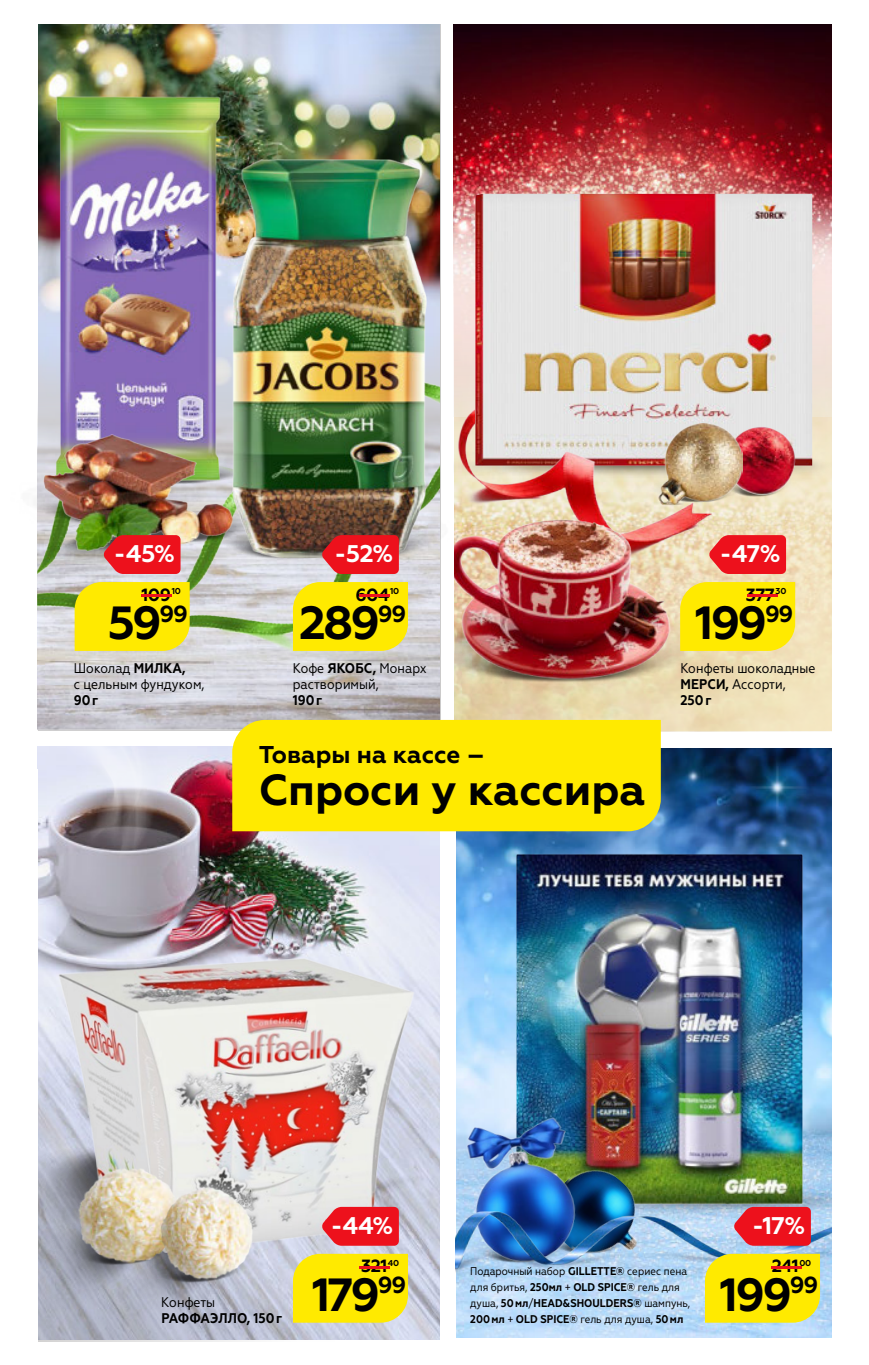
<style>
.page{position:relative;width:869px;height:1365px;background:#fff}
.page>*{position:absolute;margin:0;border:0;box-sizing:border-box;transform-origin:0 0}
.t1{font:700 46.38px "Geometria";letter-spacing:-.06em;color:#000}
.t2{font:700 43.4px "Geometria";color:#000}
.t3{font:700 24.32px "Geometria";color:#000}
.t4{font:700 24.15px "Geometria";color:#fff}
.t5{font:700 17.68px "Geometria";letter-spacing:-.03em;color:#000}
.t6{font:700 17.68px "Geometria";color:#ed111c;scale:5.5 1}
.t7{font:14px/15.8px "Geometria Narrow";color:#000}
.t8{font:700 14px/15.8px "Geometria Narrow";color:#000}
.t9{font:11.2px/15.8px "Geometria Narrow";color:#000}
.t10{font:700 8.58px "Geometria";letter-spacing:-.03em;color:#000}
.s1{font-size:17.68px;color:#ed111c}
.s2{font-weight:700}
.s3{font-weight:400}
</style>
<div class="page">
<img style="left:456px;top:748px;width:375px;height:589px">
<img style="left:660px;top:417px;width:171px;height:314px">
<img style="left:38px;top:746px;width:401px;height:593px">
<img style="left:37px;top:413px;width:402px;height:307px">
<img style="left:453px;top:25px;width:378px;height:392px">
<img style="left:37px;top:746px;width:173px;height:135px">
<img style="left:38px;top:25px;width:401px;height:396px">
<img style="left:37px;top:575px;width:226px;height:156px">
<img style="left:244px;top:1322px;width:85px;height:18px">
<img style="left:38px;top:1002px;width:260px;height:333px">
<img style="left:803px;top:427px;width:28px;height:64px">
<img style="left:815px;top:1164px;width:16px;height:43px">
<img style="left:37px;top:550px;width:95px;height:25px">
<img style="left:77px;top:550px;width:109px;height:17px">
<img style="left:732px;top:517px;width:24px;height:10px">
<img style="left:741px;top:498px;width:61px;height:19px">
<img style="left:454px;top:651px;width:261px;height:77px">
<img style="left:244px;top:1285px;width:28px;height:15px">
<img style="left:38px;top:1136px;width:206px;height:206px">
<img style="left:40px;top:920px;width:398px;height:365px">
<img style="left:496px;top:841px;width:319px;height:366px">
<img style="left:589px;top:1153px;width:77px;height:54px">
<img style="left:457px;top:1109px;width:132px;height:98px">
<img style="left:132px;top:554px;width:260px;height:99px">
<img style="left:408px;top:368px;width:32px;height:229px">
<img style="left:475px;top:194px;width:336px;height:272px">
<img style="left:47px;top:90px;width:196px;height:331px">
<img style="left:732px;top:419px;width:71px;height:79px">
<img style="left:454px;top:325px;width:278px;height:257px">
<img style="left:455px;top:1207px;width:376px;height:99px">
<img style="left:74px;top:1159px;width:113px;height:108px">
<img style="left:150px;top:1175px;width:108px;height:116px">
<img style="left:454px;top:502px;width:260px;height:205px">
<img style="left:36px;top:421px;width:169px;height:129px">
<img style="left:186px;top:504px;width:224px;height:80px">
<img style="left:254px;top:504px;width:225px;height:65px">
<img style="left:205px;top:160px;width:229px;height:397px">
<img style="left:658px;top:424px;width:83px;height:98px">
<div style="left:232px;top:720px;width:428px;height:111px;background:#ffea00"></div>
<div style="left:293px;top:582px;width:115px;height:69px;background:#ffea00"></div>
<svg style="left:321px;top:535px;width:77px;height:39px;background:#e31d27"></svg>
<svg style="left:679px;top:582px;width:115px;height:69px;background:#fee909"></svg>
<svg style="left:708px;top:535px;width:77px;height:39px;background:#ec262c"></svg>
<div style="left:293px;top:1253px;width:115px;height:69px;background:#ffea00"></div>
<svg style="left:321px;top:1206px;width:77px;height:39px;background:#ea2933"></svg>
<div style="left:704px;top:1253px;width:115px;height:69px;background:#ffea00"></div>
<svg style="left:733px;top:1206px;width:77px;height:39px;background:#e52734"></svg>
<div style="left:75px;top:582px;width:114px;height:69px;background:#ffea00"></div>
<svg style="left:103px;top:535px;width:77px;height:39px;background:#e42027"></svg>
<p class="t4" style="left:114px;top:539px;width:63px">-45%</p>
<p class="t4" style="left:334px;top:539px;width:60px">-52%</p>
<p class="t4" style="left:719px;top:539px;width:62px">-47%</p>
<p class="t10" style="left:132px;top:586px;width:50px"><span class="s1">-</span> 10</p>
<p class="t5" style="left:141px;top:584px;width:31px">109</p>
<p class="t10" style="left:350px;top:586px;width:50px"><span class="s1">-</span> 10</p>
<p class="t5" style="left:355px;top:584px;width:36px">604</p>
<p class="t10" style="left:775px;top:586px;width:12px">30</p>
<p class="t5" style="left:745px;top:584px;width:31px">377</p>
<p class="t6" style="left:737px;top:584px;width:10px">-</p>
<p class="t1" style="left:108px;top:595px;width:81px">59<sup>99</sup></p>
<p class="t1" style="left:299px;top:595px;width:108px">289<sup>99</sup></p>
<p class="t1" style="left:694px;top:595px;width:100px">199<sup>99</sup></p>
<p class="t7" style="left:74px;top:660px;width:132px">Шоколад <span class="s2">МИЛКА,<br></span>с цельным фундуком,<br><span class="s2">90 г</span></p>
<p class="t7" style="left:293px;top:660px;width:135px">Кофе <span class="s2">ЯКОБС,</span> Монарх растворимый,<br><span class="s2">190 г</span></p>
<p class="t7" style="left:680px;top:660px;width:136px">Конфеты шоколадные<br><span class="s2">МЕРСИ,</span> Ассорти,<br><span class="s2">250 г</span></p>
<p class="t3" style="left:258px;top:739px;width:228px">Товары на кассе –</p>
<p class="t2" style="left:258px;top:763px;width:388px">Cпроси у кассира</p>
<p class="t4" style="left:330px;top:1211px;width:64px">-44%</p>
<p class="t4" style="left:751px;top:1211px;width:55px">-17%</p>
<p class="t8" style="left:161px;top:1294px;width:122px"><span class="s3">Конфеты<br></span>РАФФАЭЛЛО, 150 г</p>
<p class="t10" style="left:388px;top:1257px;width:13px">40</p>
<p class="t5" style="left:361px;top:1255px;width:28px">321</p>
<p class="t6" style="left:350px;top:1255px;width:10px">-</p>
<p class="t1" style="left:312px;top:1266px;width:96px">179<sup>99</sup></p>
<p class="t9" style="left:470px;top:1263px;width:221px">Подарочный набор <span class="s2">GILLETTE®</span> cериес пена для бритья, <span class="s2">250мл</span> + <span class="s2">OLD SPICE®</span> гель для душа, <span class="s2">50 мл</span>/<span class="s2">HEAD&amp;SHOULDERS®</span> шампунь, <span class="s2">200 мл</span> + <span class="s2">OLD SPICE®</span> гель для душа, <span class="s2">50 мл</span></p>
<p class="t10" style="left:799px;top:1257px;width:13px">00</p>
<p class="t5" style="left:771px;top:1255px;width:28px">241</p>
<p class="t6" style="left:762px;top:1255px;width:10px">-</p>
<p class="t1" style="left:719px;top:1266px;width:100px">199<sup>99</sup></p>
</div>
